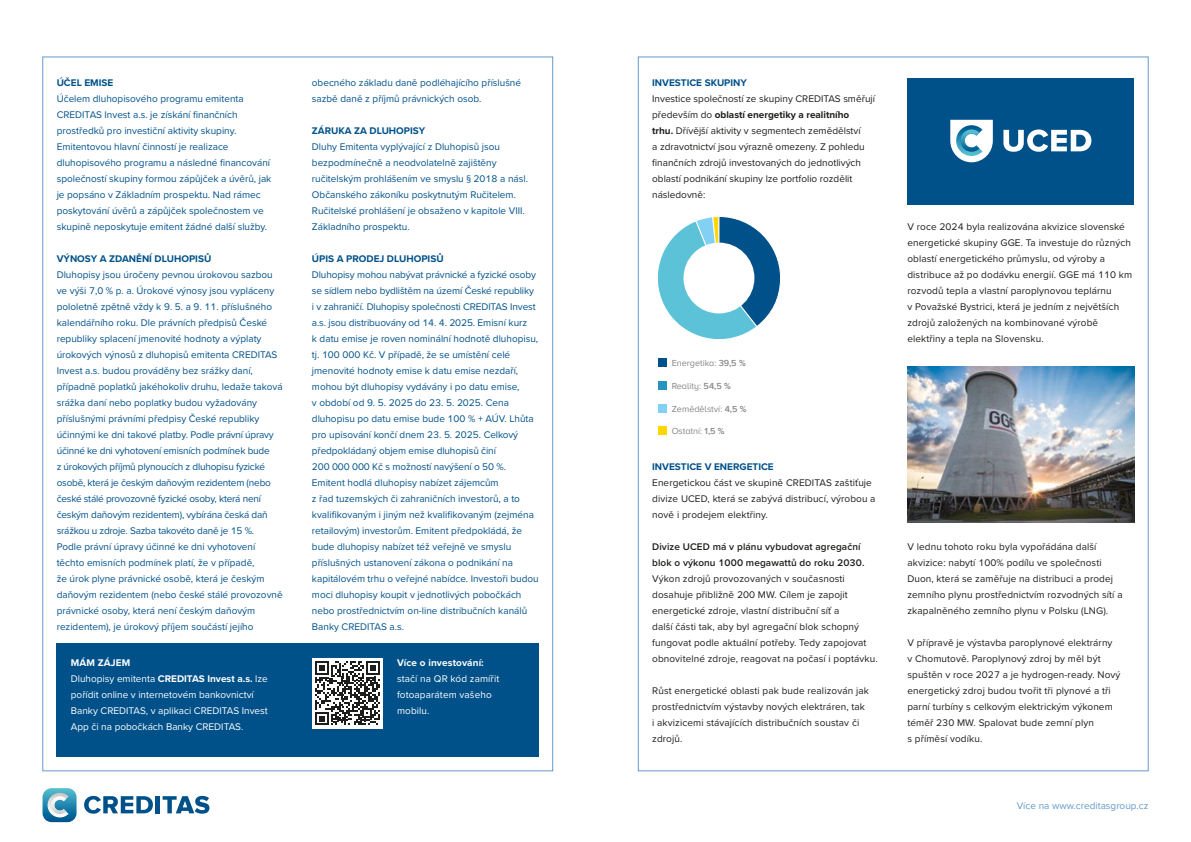
<style>
.page{position:relative;width:1191px;height:842px;background:#fff}
.page>*{position:absolute;margin:0;border:0;box-sizing:border-box;transform-origin:0 0}
.t1{font:10px/16px "Proxima Nova";color:#005189}
.t2{font:10px/16px "Proxima Nova";letter-spacing:.01em;color:#1d1d1b}
.t3{font:10px/16px "Proxima Nova";color:#fff}
.t4{font:700 10px "Proxima Nova";color:#005189}
.t5{font:600 10px/16px "Proxima Nova";letter-spacing:.01em;color:#1d1d1b}
.t6{font:10px "Proxima Nova";color:#659aca}
.t7{font:700 10px "Proxima Nova";letter-spacing:.01em;color:#fff}
.t8{font:9px "Proxima Nova A";color:#878787}
.s1{font-weight:700}
.s2{font-weight:600}
</style>
<div class="page">
<div style="left:57px;top:643px;width:482px;height:114px;background:#005189"></div>
<div style="left:312px;top:658px;width:71px;height:71px;background:#fff"></div>
<svg style="left:315px;top:661px;width:64px;height:64px"></svg>
<svg style="left:657px;top:216px;width:124px;height:124px"></svg>
<div style="left:683px;top:243px;width:71px;height:70px;background:#fff;border-radius:50%"></div>
<div style="left:658px;top:359px;width:8px;height:8px;background:#005189"></div>
<div style="left:658px;top:381px;width:8px;height:9px;background:#2694be"></div>
<div style="left:658px;top:427px;width:8px;height:8px;background:#ffd600"></div>
<div style="left:658px;top:404px;width:8px;height:8px;background:#83d0f5"></div>
<div style="left:907px;top:78px;width:227px;height:126px;background:#005189"></div>
<svg style="left:950px;top:120px;width:42px;height:42px;background:#adcfde"></svg>
<svg style="left:1003px;top:129px;width:88px;height:23px"></svg>
<svg style="left:43px;top:788px;width:34px;height:34px"></svg>
<svg style="left:163px;top:796px;width:46px;height:18px"></svg>
<svg style="left:84px;top:796px;width:69px;height:18px"></svg>
<hr style="left:156px;top:796px;width:4px;height:17px;background:#005189">
<img style="left:907px;top:366px;width:227px;height:156px">
<p class="t4" style="left:57px;top:77px;width:58px">ÚČEL EMISE</p>
<p class="t1" style="left:57px;top:91px;width:216px">Účelem dluhopisového programu emitenta CREDITAS Invest a.s. je získání finančních prostředků pro investiční aktivity skupiny.<br>Emitentovou hlavní činností je realizace dluhopisového programu a následné financování společností skupiny formou zápůjček a úvěrů, jak je popsáno v Základním prospektu. Nad rámec poskytování úvěrů a zápůjček společnostem ve skupině neposkytuje emitent žádné další služby.</p>
<p class="t4" style="left:57px;top:253px;width:156px">VÝNOSY A ZDANĚNÍ DLUHOPISŮ</p>
<p class="t1" style="left:57px;top:267px;width:227px">Dluhopisy jsou úročeny pevnou úrokovou sazbou ve výši 7,0 % p. a. Úrokové výnosy jsou vypláceny pololetně zpětně vždy k 9. 5. a 9. 11. příslušného kalendářního roku. Dle právních předpisů České republiky splacení jmenovité hodnoty a výplaty úrokových výnosů z dluhopisů emitenta CREDITAS Invest a.s. budou prováděny bez srážky daní, případně poplatků jakéhokoliv druhu, ledaže taková srážka daní nebo poplatky budou vyžadovány příslušnými právními předpisy České republiky účinnými ke dni takové platby. Podle právní úpravy účinné ke dni vyhotovení emisních podmínek bude<br>z úrokových příjmů plynoucích z dluhopisu fyzické osobě, která je českým daňovým rezidentem (nebo české stálé provozovně fyzické osoby, která není českým daňovým rezidentem), vybírána česká daň srážkou u zdroje. Sazba takovéto daně je 15 %.<br>Podle právní úpravy účinné ke dni vyhotovení těchto emisních podmínek platí, že v případě,<br>že úrok plyne právnické osobě, která je českým daňovým rezidentem (nebo české stálé provozovně právnické osoby, která není českým daňovým rezidentem), je úrokový příjem součástí jejího</p>
<p class="t3" style="left:71px;top:654px;width:198px"><span class="s1">MÁM ZÁJEM<br></span>Dluhopisy emitenta <span class="s1">CREDITAS Invest a.s.</span> lze pořídit online v internetovém bankovnictví Banky CREDITAS, v aplikaci CREDITAS Invest App či na pobočkách Banky CREDITAS.</p>
<p class="t1" style="left:312px;top:75px;width:211px">obecného základu daně podléhajícího příslušné sazbě daně z příjmů právnických osob.</p>
<p class="t4" style="left:312px;top:125px;width:115px">ZÁRUKA ZA DLUHOPISY</p>
<p class="t1" style="left:312px;top:139px;width:217px">Dluhy Emitenta vyplývající z Dluhopisů jsou bezpodmínečně a neodvolatelně zajištěny ručitelským prohlášením ve smyslu § 2018 a násl.<br>Občanského zákoníku poskytnutým Ručitelem.<br>Ručitelské prohlášení je obsaženo v kapitole VIII.<br>Základního prospektu.</p>
<p class="t4" style="left:312px;top:253px;width:133px">ÚPIS A PRODEJ DLUHOPISŮ</p>
<p class="t1" style="left:312px;top:267px;width:228px">Dluhopisy mohou nabývat právnické a fyzické osoby se sídlem nebo bydlištěm na území České republiky<br>i v zahraničí. Dluhopisy společnosti CREDITAS Invest a.s. jsou distribuovány od 14. 4. 2025. Emisní kurz<br>k datu emise je roven nominální hodnotě dluhopisu, tj. 100 000 Kč. V případě, že se umístění celé jmenovité hodnoty emise k datu emise nezdaří, mohou být dluhopisy vydávány i po datu emise,<br>v období od 9. 5. 2025 do 23. 5. 2025. Cena dluhopisu po datu emise bude 100 % + AÚV. Lhůta pro upisování končí dnem 23. 5. 2025. Celkový předpokládaný objem emise dluhopisů činí<br>200 000 000 Kč s možností navýšení o 50 %.<br>Emitent hodlá dluhopisy nabízet zájemcům<br>z řad tuzemských či zahraničních investorů, a to kvalifikovaným i jiným než kvalifikovaným (zejména retailovým) investorům. Emitent předpokládá, že bude dluhopisy nabízet též veřejně ve smyslu příslušných ustanovení zákona o podnikání na kapitálovém trhu o veřejné nabídce. Investoři budou moci dluhopisy koupit v jednotlivých pobočkách nebo prostřednictvím on-line distribučních kanálů Banky CREDITAS a.s.</p>
<p class="t7" style="left:397px;top:656px;width:88px">Více o investování:</p>
<p class="t3" style="left:397px;top:670px;width:104px">stačí na QR kód zamířit fotoaparátem vašeho mobilu.</p>
<p class="t4" style="left:652px;top:77px;width:96px">INVESTICE SKUPINY</p>
<p class="t2" style="left:652px;top:91px;width:224px">Investice společností ze skupiny CREDITAS směřují především do <span class="s1">oblastí energetiky a realitního<br>trhu.</span> Dřívější aktivity v segmentech zemědělství<br>a zdravotnictví jsou výrazně omezeny. Z pohledu finančních zdrojů investovaných do jednotlivých oblastí podnikání skupiny lze portfolio rozdělit následovně:</p>
<p class="t8" style="left:671px;top:358px;width:75px">Energetika: <span class="s2">39,5 %</span></p>
<p class="t8" style="left:671px;top:381px;width:61px">Reality: <span class="s2">54,5 %</span></p>
<p class="t8" style="left:671px;top:426px;width:54px">Ostatní: <span class="s2">1,5 %</span></p>
<p class="t8" style="left:671px;top:403px;width:76px">Zemědělství: <span class="s2">4,5 %</span></p>
<p class="t4" style="left:652px;top:461px;width:123px">INVESTICE V ENERGETICE</p>
<p class="t2" style="left:652px;top:475px;width:225px">Energetickou část ve skupině CREDITAS zaštiťuje divize UCED, která se zabývá distribucí, výrobou a nově i prodejem elektřiny.</p>
<p class="t5" style="left:652px;top:539px;width:214px">Divize UCED má v plánu vybudovat agregační blok o výkonu 1000 megawattů do roku 2030.</p>
<p class="t2" style="left:652px;top:571px;width:227px">Výkon zdrojů provozovaných v současnosti dosahuje přibližně 200 MW. Cílem je zapojit energetické zdroje, vlastní distribuční síť a<br>další části tak, aby byl agregační blok schopný fungovat podle aktuální potřeby. Tedy zapojovat obnovitelné zdroje, reagovat na počasí i poptávku.</p>
<p class="t2" style="left:652px;top:683px;width:218px">Růst energetické oblasti pak bude realizován jak prostřednictvím výstavby nových elektráren, tak i akvizicemi stávajících distribučních soustav či zdrojů.</p>
<p class="t2" style="left:907px;top:219px;width:226px">V roce 2024 byla realizována akvizice slovenské energetické skupiny GGE. Ta investuje do různých oblastí energetického průmyslu, od výroby a distribuce až po dodávku energií. GGE má 110 km rozvodů tepla a vlastní paroplynovou teplárnu<br>v Považské Bystrici, která je jedním z největších zdrojů založených na kombinované výrobě elektřiny a tepla na Slovensku.</p>
<p class="t2" style="left:907px;top:539px;width:217px">V lednu tohoto roku byla vypořádána další akvizice: nabytí 100% podílu ve společnosti Duon, která se zaměřuje na distribuci a prodej zemního plynu prostřednictvím rozvodných sítí a zkapalněného zemního plynu v Polsku (LNG).</p>
<p class="t2" style="left:907px;top:635px;width:214px">V přípravě je výstavba paroplynové elektrárny<br>v Chomutově. Paroplynový zdroj by měl být spuštěn v roce 2027 a je hydrogen-ready. Nový energetický zdroj budou tvořit tři plynové a tři parní turbíny s celkovým elektrickým výkonem téměř 230 MW. Spalovat bude zemní plyn<br>s příměsí vodíku.</p>
<p class="t6" style="left:1016px;top:800px;width:133px">Více na www.creditasgroup.cz</p>
</div>
